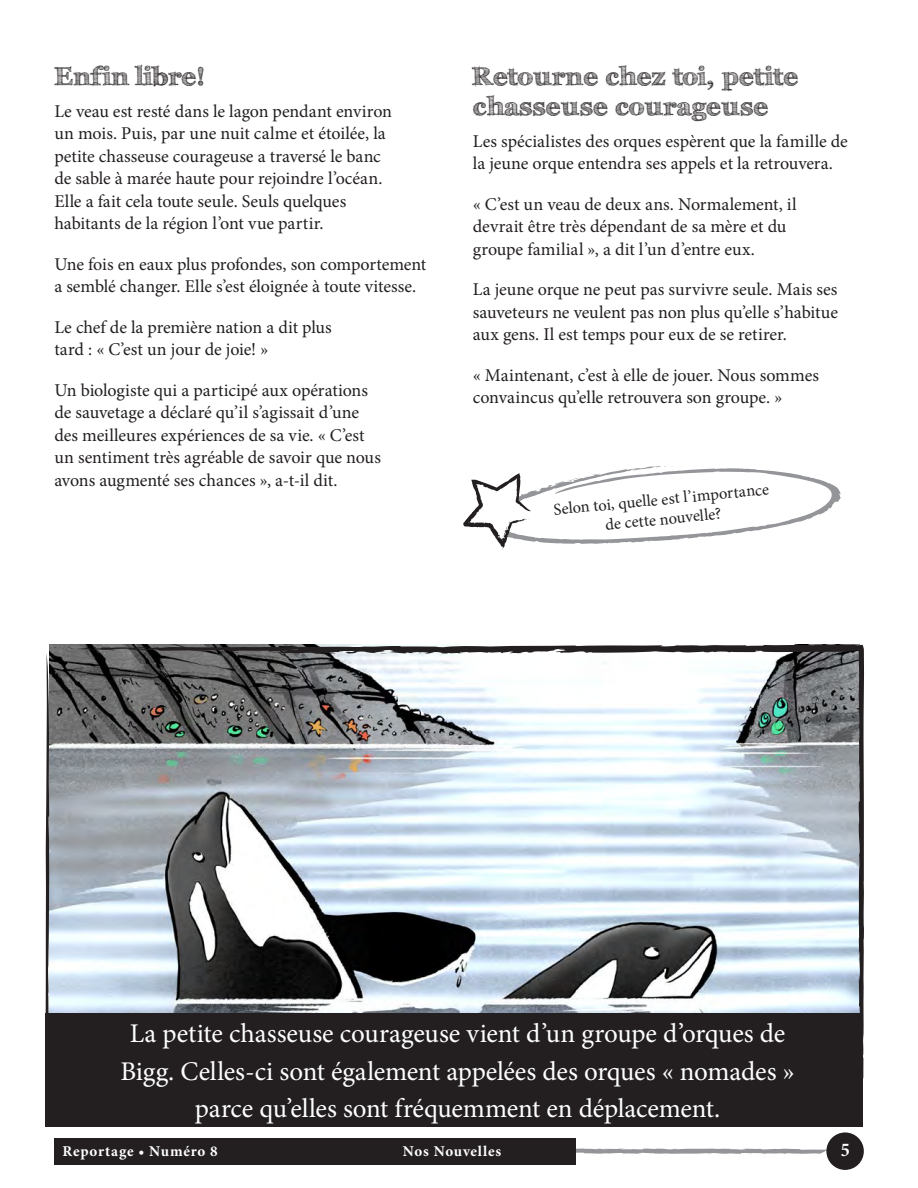
<style>
.page{position:relative;width:918px;height:1188px;background:#fff}
.page>*{position:absolute;margin:0;border:0;box-sizing:border-box;transform-origin:0 0}
.Body_First_para_Reverse{font:27px/37.5px "Minion Pro";letter-spacing:-.01em;color:#fff;text-align:center}
.Article_subhead{font:700 25.5px/30px "FFF Tusj";letter-spacing:.025em;color:#231f20}
.t1{font:700 condensed 19.5px "Minion Pro";color:#fff}
.Article_body_text{font:18px/22.5px "Minion Pro";letter-spacing:-.005em;color:#231f20}
.Article_definition_and_question_text{font:16.5px/19.8px "Minion Pro";color:#231f20;text-align:center}
.t2{font:700 15px "Minion Pro";letter-spacing:.05em;color:#fff}
</style>
<div class="page">
<svg style="left:45px;top:644px;width:819px;height:439px"></svg>
<svg style="left:50px;top:647px;width:26px;height:2px"></svg>
<svg style="left:248px;top:652px;width:14px;height:1px"></svg>
<svg style="left:296px;top:652px;width:11px;height:2px"></svg>
<svg style="left:463px;top:466px;width:378px;height:83px"></svg>
<div style="left:45px;top:1013px;width:817px;height:113px;background:#231f20"></div>
<svg style="left:576px;top:1148px;width:250px;height:6px"></svg>
<div style="left:54px;top:1138px;width:522px;height:27px;background:#231f20"></div>
<div style="left:826px;top:1132px;width:38px;height:38px;background:#231f20;border-radius:50%"></div>
<p class="Article_subhead" style="left:54px;top:62px;width:152px">Enfin libre!</p>
<p class="Article_body_text" style="left:54px;top:100px;width:339px">Le veau est resté dans le lagon pendant environ un mois. Puis, par une nuit calme et étoilée, la petite chasseuse courageuse a traversé le banc de sable à marée haute pour rejoindre l’océan.<br>Elle a fait cela toute seule. Seuls quelques habitants de la région l’ont vue partir.</p>
<p class="Article_body_text" style="left:54px;top:253px;width:373px">Une fois en eaux plus profondes, son comportement a semblé changer. Elle s’est éloignée à toute vitesse.</p>
<p class="Article_body_text" style="left:54px;top:316px;width:279px">Le chef de la première nation a dit plus tard : « C’est un jour de joie! »</p>
<p class="Article_body_text" style="left:54px;top:379px;width:328px">Un biologiste qui a participé aux opérations de sauvetage a déclaré qu’il s’agissait d’une des meilleures expériences de sa vie. « C’est un sentiment très agréable de savoir que nous avons augmenté ses chances », a-t-il dit.</p>
<p class="Article_subhead" style="left:473px;top:62px;width:327px">Retourne chez toi, petite chasseuse courageuse</p>
<p class="Article_body_text" style="left:473px;top:130px;width:377px">Les spécialistes des orques espèrent que la famille de la jeune orque entendra ses appels et la retrouvera.</p>
<p class="Article_body_text" style="left:473px;top:193px;width:325px">« C’est un veau de deux ans. Normalement, il devrait être très dépendant de sa mère et du groupe familial », a dit l’un d’entre eux.</p>
<p class="Article_body_text" style="left:473px;top:279px;width:367px;text-align:justify">La jeune orque ne peut pas survivre seule. Mais ses sauveteurs ne veulent pas non plus qu’elle s’habitue aux gens. Il est temps pour eux de se retirer.</p>
<p class="Article_body_text" style="left:473px;top:364px;width:348px">« Maintenant, c’est à elle de jouer. Nous sommes convaincus qu’elle retrouvera son groupe. »</p>
<p class="Article_definition_and_question_text" style="left:553px;top:499px;width:218px;rotate:-5deg">Selon toi, quelle est l’importance de cette nouvelle?</p>
<p class="Body_First_para_Reverse" style="left:120px;top:1015px;width:676px">La petite chasseuse courageuse vient d’un groupe d’orques de<br>Bigg. Celles-ci sont également appelées des orques « nomades » parce qu’elles sont fréquemment en déplacement.</p>
<p class="t2" style="left:63px;top:1141px;width:157px">Reportage • Numéro 8</p>
<p class="t2" style="left:403px;top:1141px;width:100px">Nos Nouvelles</p>
<p class="t1" style="left:841px;top:1137px;width:11px">5</p>
</div>
